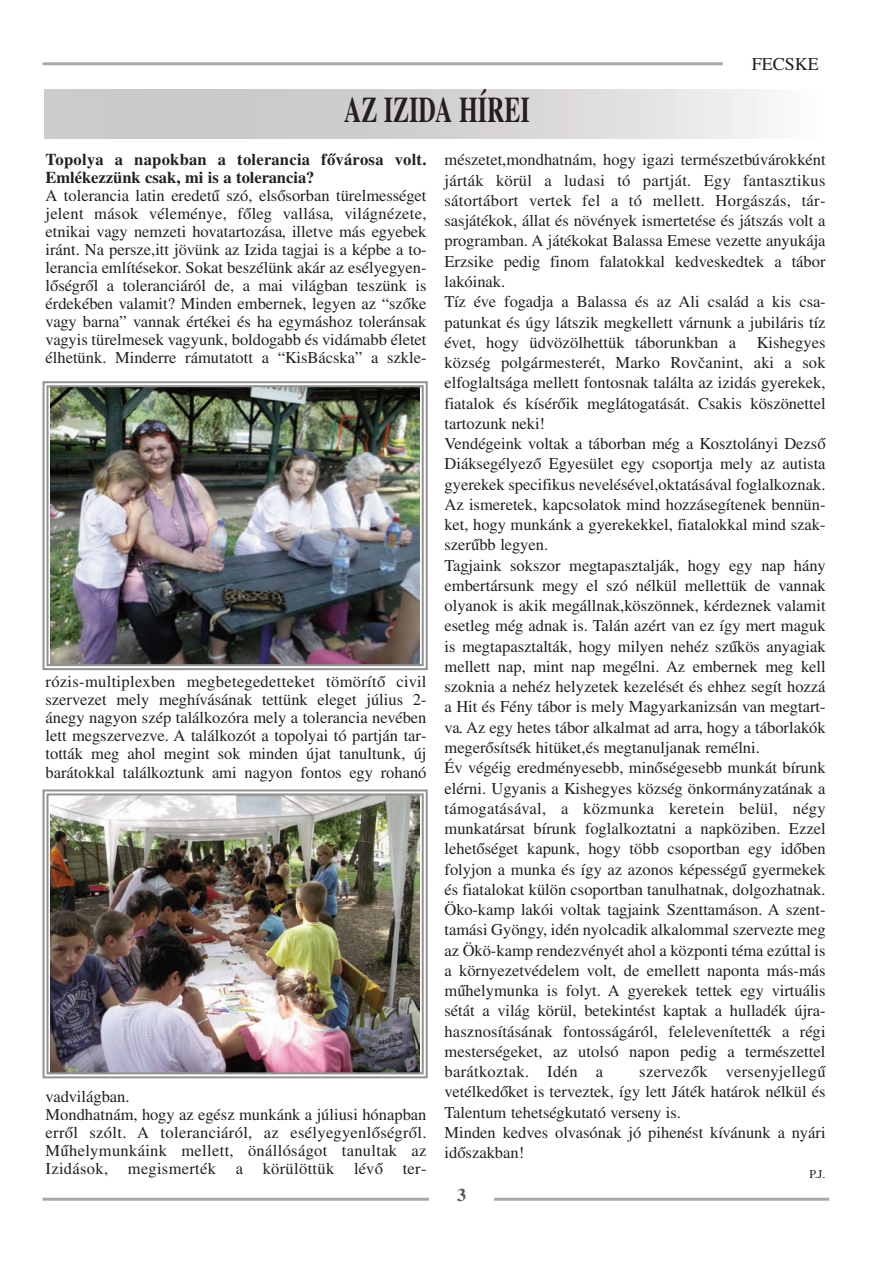
<style>
.page{position:relative;width:893px;height:1263px;background:#fff}
.page>*{position:absolute;margin:0;border:0;box-sizing:border-box;transform-origin:0 0}
.t1{font:700 36px "Times CE";color:#231f20;scale:.67 1}
.t2{font:18px "Times CE";color:#231f20}
.t3{font:700 18px "Times CE";color:#57585a}
.t4{font:16.5px/20.2px "Times CE";color:#231f20}
.t5{font:16.5px/18px "Times CE";letter-spacing:.02em;color:#231f20}
.t6{font:700 16.5px/18px "Times CE";letter-spacing:.005em;color:#231f20}
.t7{font:12px "Times CE";color:#231f20}
</style>
<div class="page">
<hr style="left:43px;top:1198px;width:786px;height:3px;background:#a8a9ad">
<div style="left:429px;top:1184px;width:65px;height:25px;background:#fff"></div>
<hr style="left:43px;top:62px;width:680px;height:3px;background:#a8a9ad">
<img style="left:50px;top:388px;width:370px;height:275px">
<div style="left:43px;top:381px;width:385px;height:289px;border:2px solid #939191"></div>
<div style="left:47px;top:385px;width:377px;height:281px;border:2px solid #939191"></div>
<img style="left:50px;top:796px;width:370px;height:275px">
<div style="left:43px;top:789px;width:385px;height:289px;border:2px solid #939191"></div>
<div style="left:47px;top:793px;width:377px;height:281px;border:2px solid #939191"></div>
<p class="t2" style="left:752px;top:58px;width:69px">FECSKE</p>
<h1 class="t1" style="left:344px;top:98px;width:279px">AZ IZIDA HÍREI</h1>
<p class="t6" style="left:46px;top:152px;width:383px">Topolya a napokban a tolerancia fővárosa volt.<br>Emlékezzünk csak, mi is a tolerancia?</p>
<p class="t4" style="left:46px;top:189px;width:383px;line-height:18px;text-align:justify">A tolerancia latin eredetű szó, elsősorban türelmességet jelent mások véleménye, főleg vallása, világnézete, etnikai vagy nemzeti hovatartozása, illetve más egyebek iránt. Na persze,itt jövünk az Izida tagjai is a képbe a to&shy;lerancia említésekor. Sokat beszélünk akár az esélyegyen&shy;lőségről a toleranciáról de, a mai világban teszünk is érdekében valamit? Minden embernek, legyen az “szőke vagy barna” vannak értékei és ha egymáshoz toleránsak vagyis türelmesek vagyunk, boldogabb és vidámabb életet élhetünk. Minderre rámutatott a “KisBácska” a szkle-</p>
<p class="t4" style="left:445px;top:151px;width:383px">mészetet,mondhatnám, hogy igazi természetbúvárokként járták körül a ludasi tó partját. Egy fantasztikus sátortábort vertek fel a tó mellett. Horgászás, tár&shy;sasjátékok, állat és növények ismertetése és játszás volt a programban. A játékokat Balassa Emese vezette anyukája Erzsike pedig finom falatokkal kedveskedtek a tábor lakóinak.<br>Tíz éve fogadja a Balassa és az Ali család a kis csa&shy;patunkat és úgy látszik megkellett várnunk a jubiláris tíz évet, hogy üdvözölhettük táborunkban a</p>
<p class="t4" style="left:445px;top:334px;width:383px;text-indent:312px">Kishegyes község polgármesterét, Marko Rovčanint, aki a sok elfoglaltsága mellett fontosnak találta az izidás gyerekek, fiatalok és kísérőik meglátogatását. Csakis köszönettel tartozunk neki!<br>Vendégeink voltak a táborban még a Kosztolányi Dezső Diáksegélyező Egyesület egy csoportja mely az autista gyerekek specifikus nevelésével,oktatásával foglalkoznak.<br>Az ismeretek, kapcsolatok mind hozzásegítenek bennün&shy;ket, hogy munkánk a gyerekekkel, fiatalokkal mind szak&shy;szerűbb legyen.<br>Tagjaink sokszor megtapasztalják, hogy egy nap hány embertársunk megy el szó nélkül mellettük de vannak olyanok is akik megállnak,köszönnek, kérdeznek valamit esetleg még adnak is. Talán azért van ez így mert maguk is megtapasztalták, hogy milyen nehéz szűkös anyagiak mellett nap, mint nap megélni. Az embernek meg kell szoknia a nehéz helyzetek kezelését és ehhez segít hozzá a Hit és Fény tábor is mely Magyarkanizsán van megtart&shy;va. Az egy hetes tábor alkalmat ad arra, hogy a táborlakók megerősítsék hitüket,és megtanuljanak remélni.<br>Év végéig eredményesebb, minőségesebb munkát bírunk elérni. Ugyanis a Kishegyes község önkormányzatának a támogatásával, a közmunka keretein belül, négy munkatársat bírunk foglalkoztatni a napköziben. Ezzel lehetőséget kapunk, hogy több csoportban egy időben folyjon a munka és így az azonos képességű gyermekek és fiatalokat külön csoportban tanulhatnak, dolgozhatnak.<br>Öko-kamp lakói voltak tagjaink Szenttamáson. A szent&shy;tamási Gyöngy, idén nyolcadik alkalommal szervezte meg az Ökö-kamp rendezvényét ahol a központi téma ezúttal is a környezetvédelem volt, de emellett naponta más-más műhelymunka is folyt. A gyerekek tettek egy virtuális sétát a világ körül, betekintést kaptak a hulladék újra&shy;hasznosításának fontosságáról, felelevenítették a régi mesterségeket, az utolsó napon pedig a természettel barátkoztak. Idén a</p>
<p class="t4" style="left:46px;top:675px;width:383px;line-height:18px;text-align:justify">rózis-multiplexben megbetegedetteket tömörítő civil szervezet mely meghívásának tettünk eleget július 2- ánegy nagyon szép találkozóra mely a tolerancia nevében lett megszervezve. A találkozót a topolyai tó partján tar&shy;tották meg ahol megint sok minden újat tanultunk, új barátokkal találkoztunk ami nagyon fontos egy rohanó</p>
<p class="t4" style="left:445px;top:1063px;width:383px;text-indent:195px">szervezők versenyjellegű vetélkedőket is terveztek, így lett Játék határok nélkül és Talentum tehetségkutató verseny is.<br>Minden kedves olvasónak jó pihenést kívánunk a nyári időszakban!</p>
<p class="t7" style="left:810px;top:1170px;width:18px">P.J.</p>
<p class="t5" style="left:46px;top:1089px;width:383px">vadvilágban.<br>Mondhatnám, hogy az egész munkánk a júliusi hónapban erről szólt. A toleranciáról, az esélyegyenlőségről.<br>Műhelymunkáink mellett, önállóságot tanultak az Izidások, megismerték a körülöttük lévő ter-</p>
<p class="t3" style="left:457px;top:1189px;width:10px">3</p>
</div>
